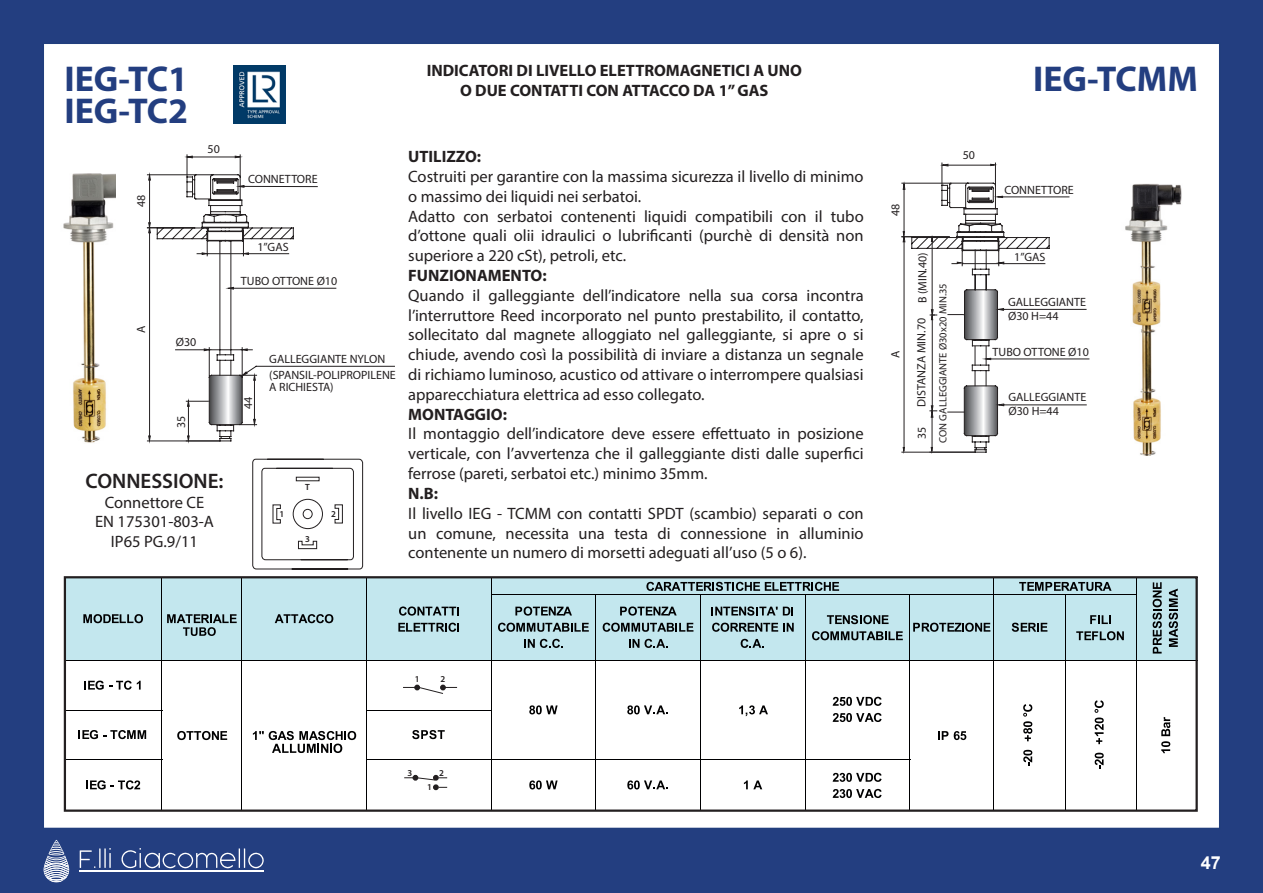
<style>
.page{position:relative;width:1263px;height:893px;background:#233e80}
.page>*{position:absolute;margin:0;border:0;box-sizing:border-box;transform-origin:0 0}
.t1{font:700 36px/32.1px "Myriad Pro";color:#233e80}
.t2{font:600 21px "Myriad Pro";color:#231f20}
.t3{font:700 18px "Arial";color:#fff}
.t4{font:16.5px/19.8px "Myriad Pro";color:#231f20;text-align:justify}
.t5{font:700 16.5px/19.8px "Myriad Pro";color:#231f20;text-align:center}
.t6{font:12px/15.8px "Myriad Pro";color:#231f20}
.t7{font:10.5px "Myriad Pro";color:#231f20}
.t8{font:600 9px "Myriad Pro";color:#231f20}
</style>
<div class="page">
<div style="left:43px;top:43px;width:1177px;height:786px;background:#fff;border:2px solid #213e7d"></div>
<svg style="left:147px;top:154px;width:248px;height:290px"></svg>
<svg style="left:901px;top:162px;width:189px;height:292px"></svg>
<svg style="left:121px;top:848px;width:143px;height:22px;background:#475d94"></svg>
<svg style="left:80px;top:848px;width:31px;height:20px"></svg>
<svg style="left:44px;top:840px;width:25px;height:42px"></svg>
<hr style="left:79px;top:870px;width:101px;height:2px;background:#fff">
<hr style="left:163px;top:870px;width:101px;height:2px;background:#fff">
<div style="left:65px;top:578px;width:1072px;height:83px;background:#c3e7ee"></div>
<div style="left:1136px;top:578px;width:62px;height:83px;background:#c3e7ee"></div>
<svg style="left:515px;top:606px;width:57px;height:10px"></svg>
<svg style="left:498px;top:623px;width:91px;height:9px"></svg>
<svg style="left:524px;top:639px;width:39px;height:9px"></svg>
<svg style="left:620px;top:606px;width:57px;height:10px"></svg>
<svg style="left:603px;top:623px;width:90px;height:9px"></svg>
<svg style="left:629px;top:639px;width:38px;height:9px"></svg>
<svg style="left:711px;top:606px;width:82px;height:10px"></svg>
<svg style="left:712px;top:623px;width:82px;height:9px"></svg>
<svg style="left:741px;top:639px;width:23px;height:9px"></svg>
<svg style="left:827px;top:615px;width:61px;height:9px"></svg>
<svg style="left:812px;top:631px;width:91px;height:9px"></svg>
<svg style="left:913px;top:623px;width:77px;height:9px"></svg>
<svg style="left:1012px;top:623px;width:35px;height:9px"></svg>
<svg style="left:1090px;top:615px;width:21px;height:9px"></svg>
<svg style="left:1076px;top:631px;width:48px;height:9px"></svg>
<svg style="left:84px;top:681px;width:57px;height:9px"></svg>
<svg style="left:79px;top:730px;width:67px;height:9px"></svg>
<svg style="left:412px;top:730px;width:33px;height:9px"></svg>
<svg style="left:86px;top:780px;width:54px;height:9px"></svg>
<svg style="left:529px;top:780px;width:29px;height:9px"></svg>
<svg style="left:627px;top:780px;width:40px;height:9px"></svg>
<svg style="left:744px;top:780px;width:18px;height:9px"></svg>
<svg style="left:833px;top:773px;width:49px;height:9px"></svg>
<svg style="left:833px;top:789px;width:49px;height:9px"></svg>
<svg style="left:1095px;top:753px;width:9px;height:16px"></svg>
<svg style="left:1094px;top:700px;width:10px;height:44px"></svg>
<svg style="left:646px;top:582px;width:193px;height:9px"></svg>
<svg style="left:399px;top:606px;width:60px;height:10px"></svg>
<svg style="left:398px;top:623px;width:61px;height:9px"></svg>
<svg style="left:627px;top:705px;width:40px;height:9px"></svg>
<svg style="left:833px;top:697px;width:49px;height:9px"></svg>
<svg style="left:833px;top:713px;width:49px;height:9px"></svg>
<svg style="left:739px;top:705px;width:29px;height:11px"></svg>
<svg style="left:529px;top:705px;width:29px;height:9px"></svg>
<svg style="left:1152px;top:582px;width:10px;height:71px"></svg>
<svg style="left:1169px;top:589px;width:9px;height:58px"></svg>
<svg style="left:1161px;top:717px;width:9px;height:36px"></svg>
<svg style="left:83px;top:614px;width:60px;height:9px"></svg>
<svg style="left:167px;top:614px;width:70px;height:22px"></svg>
<svg style="left:275px;top:614px;width:58px;height:9px"></svg>
<svg style="left:177px;top:731px;width:50px;height:9px"></svg>
<svg style="left:938px;top:731px;width:10px;height:9px"></svg>
<svg style="left:954px;top:731px;width:12px;height:9px"></svg>
<svg style="left:1019px;top:582px;width:92px;height:9px"></svg>
<svg style="left:1023px;top:750px;width:9px;height:16px"></svg>
<svg style="left:1023px;top:704px;width:9px;height:37px"></svg>
<hr style="left:492px;top:594px;width:645px;height:1px;background:#000001">
<hr style="left:64px;top:660px;width:1134px;height:1px;background:#000001">
<hr style="left:64px;top:709px;width:98px;height:1px;background:#000001">
<hr style="left:367px;top:709px;width:125px;height:1px;background:#000001">
<hr style="left:64px;top:759px;width:98px;height:1px;background:#000001">
<hr style="left:367px;top:759px;width:543px;height:1px;background:#000001">
<hr style="left:161px;top:578px;width:1px;height:232px;background:#000001">
<hr style="left:241px;top:578px;width:1px;height:232px;background:#000001">
<hr style="left:366px;top:578px;width:1px;height:232px;background:#000001">
<hr style="left:491px;top:578px;width:1px;height:232px;background:#000001">
<hr style="left:595px;top:595px;width:1px;height:215px;background:#000001">
<hr style="left:700px;top:595px;width:1px;height:215px;background:#000001">
<hr style="left:805px;top:595px;width:1px;height:215px;background:#000001">
<hr style="left:909px;top:595px;width:1px;height:215px;background:#000001">
<hr style="left:993px;top:578px;width:1px;height:232px;background:#000001">
<hr style="left:1064px;top:595px;width:1px;height:215px;background:#000001">
<hr style="left:1136px;top:578px;width:1px;height:232px;background:#000001">
<svg style="left:253px;top:731px;width:103px;height:22px"></svg>
<img style="left:63px;top:173px;width:52px;height:270px">
<img style="left:1125px;top:184px;width:57px;height:271px">
<svg style="left:252px;top:459px;width:111px;height:110px"></svg>
<img style="left:234px;top:66px;width:51px;height:57px">
<div style="left:64px;top:576px;width:1134px;height:236px;border:2px solid #231f20"></div>
<svg style="left:403px;top:685px;width:54px;height:9px"></svg>
<svg style="left:404px;top:775px;width:43px;height:15px"></svg>
<h1 class="t1" style="left:64px;top:61px;width:125px">IEG-TC1<br>IEG-TC2</h1>
<p class="t5" style="left:427px;top:60px;width:377px">INDICATORI DI LIVELLO ELETTROMAGNETICI A UNO<br>O DUE CONTATTI CON ATTACCO DA 1” GAS</p>
<h1 class="t1" style="left:1033px;top:62px;width:166px">IEG-TCMM</h1>
<p class="t5" style="left:408px;top:146px;width:74px">UTILIZZO:</p>
<p class="t4" style="left:408px;top:166px;width:457px;text-align:left">Costruiti per garantire con la massima sicurezza il livello di minimo o massimo dei liquidi nei serbatoi.<br>Adatto con serbatoi contenenti liquidi compatibili con il tubo d’ottone quali olii idraulici o lubrificanti (purchè di densità non superiore a 220 cSt), petroli, etc.</p>
<p class="t5" style="left:408px;top:265px;width:140px">FUNZIONAMENTO:</p>
<p class="t4" style="left:408px;top:285px;width:457px">Quando il galleggiante dell’indicatore nella sua corsa incontra l’interruttore Reed incorporato nel punto prestabilito, il contatto, sollecitato dal magnete alloggiato nel galleggiante, si apre o si chiude, avendo così la possibilità di inviare a distanza un segnale di richiamo luminoso, acustico od attivare o interrompere qualsiasi apparecchiatura elettrica ad esso collegato.</p>
<p class="t5" style="left:408px;top:404px;width:100px">MONTAGGIO:</p>
<p class="t4" style="left:408px;top:424px;width:457px">Il montaggio dell’indicatore deve essere effettuato in posizione verticale, con l’avvertenza che il galleggiante disti dalle superfici ferrose (pareti, serbatoi etc.) minimo 35mm.</p>
<p class="t5" style="left:408px;top:483px;width:31px">N.B:</p>
<p class="t4" style="left:408px;top:503px;width:457px">Il livello IEG - TCMM con contatti SPDT (scambio) separati o con un comune, necessita una testa di connessione in alluminio contenente un numero di morsetti adeguati all’uso (5 o 6).</p>
<p class="t6" style="left:208px;top:140px;width:14px">50</p>
<p class="t6" style="left:963px;top:147px;width:14px">50</p>
<p class="t6" style="left:248px;top:171px;width:71px">CONNETTORE</p>
<p class="t6" style="left:1004px;top:182px;width:71px">CONNETTORE</p>
<p class="t6" style="left:133px;top:207px;width:14px;rotate:-90deg">48</p>
<p class="t6" style="left:887px;top:216px;width:14px;rotate:-90deg">48</p>
<p class="t6" style="left:257px;top:239px;width:33px">1”GAS</p>
<p class="t6" style="left:1014px;top:249px;width:33px">1”GAS</p>
<p class="t6" style="left:913px;top:407px;width:156px;rotate:-90deg">DISTANZA MIN.70 B (MIN.40)</p>
<p class="t6" style="left:241px;top:273px;width:98px">TUBO OTTONE Ø10</p>
<p class="t7" style="left:937px;top:443px;width:161px;rotate:-90deg">CON GALLEGGIANTE Ø30x20 MIN.35</p>
<p class="t6" style="left:1008px;top:294px;width:79px">GALLEGGIANTE</p>
<p class="t6" style="left:1008px;top:308px;width:52px">Ø30 H=44</p>
<p class="t6" style="left:133px;top:333px;width:9px;rotate:-90deg">A</p>
<p class="t6" style="left:176px;top:334px;width:22px">Ø30</p>
<p class="t6" style="left:887px;top:358px;width:9px;rotate:-90deg">A</p>
<p class="t6" style="left:992px;top:344px;width:98px">TUBO OTTONE Ø10</p>
<p class="t6" style="left:1008px;top:389px;width:79px">GALLEGGIANTE</p>
<p class="t6" style="left:269px;top:351px;width:128px">GALLEGGIANTE NYLON (SPANSIL-POLIPROPILENE</p>
<p class="t6" style="left:269px;top:379px;width:66px">A RICHIESTA)</p>
<p class="t6" style="left:240px;top:409px;width:14px;rotate:-90deg">44</p>
<p class="t6" style="left:1008px;top:403px;width:52px">Ø30 H=44</p>
<p class="t6" style="left:173px;top:428px;width:14px;rotate:-90deg">35</p>
<p class="t6" style="left:914px;top:439px;width:14px;rotate:-90deg">35</p>
<p class="t2" style="left:86px;top:467px;width:139px">CONNESSIONE:</p>
<p class="t4" style="left:95px;top:492px;width:120px;text-align:center">Connettore CE<br>EN 175301-803-A<br>IP65 PG.9/11</p>
<p class="t8" style="left:305px;top:481px;width:6px">T</p>
<p class="t8" style="left:280px;top:508px;width:6px">1</p>
<p class="t8" style="left:331px;top:508px;width:6px">2</p>
<p class="t8" style="left:305px;top:533px;width:6px">3</p>
<p class="t8" style="left:415px;top:673px;width:6px">1</p>
<p class="t8" style="left:440px;top:673px;width:6px">2</p>
<p class="t8" style="left:408px;top:767px;width:6px">3</p>
<p class="t8" style="left:427px;top:781px;width:6px">1</p>
<p class="t8" style="left:439px;top:767px;width:6px">2</p>
<p class="t3" style="left:1201px;top:853px;width:22px">47</p>
</div>
